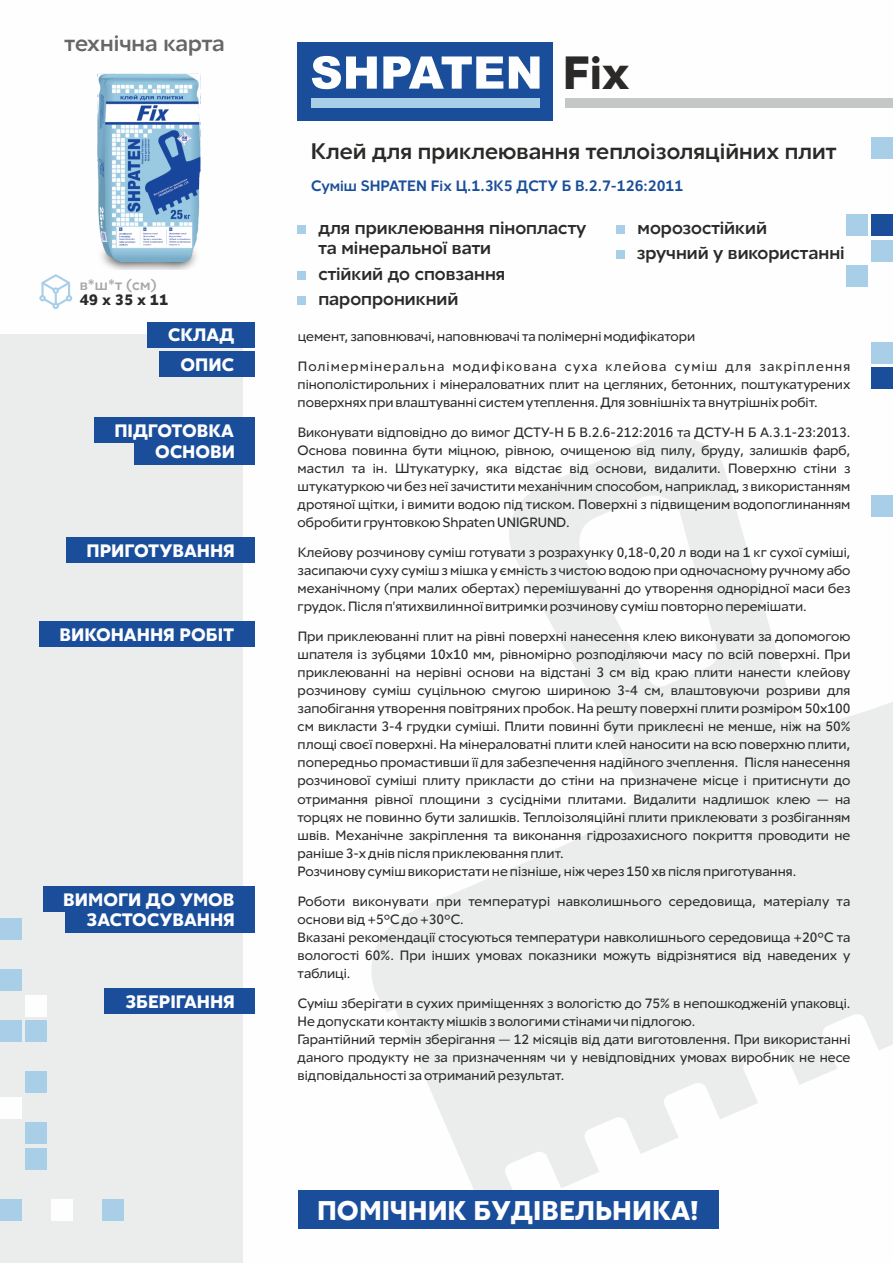
<style>
.page{position:relative;width:893px;height:1263px;background:#fff}
.page>*{position:absolute;margin:0;border:0;box-sizing:border-box;transform-origin:0 0}
.t1{font:700 46.5px "Red Ring";color:#2b2a29}
.t2{font:700 27px "Red Ring";color:#fefefe}
.t3{font:500 22.5px "Red Ring";color:#2b2a29}
.t4{font:500 22.5px "Red Ring";color:#676766}
.t5{font:500 18px/20.4px "Red Ring";color:#2b2a29}
.t6{font:700 18px/20.9px "Red Ring";color:#fefefe;text-align:right}
.t7{font:500 15px "Red Ring";color:#1a4e9b}
.t8{font:500 15px "Red Ring";color:#a8a8a9}
.t9{font:700 15px "Red Ring";color:#2b2a29}
.t10{font:13.5px/18px "Red Ring";color:#2b2a29;text-align:justify}
</style>
<div class="page">
<div style="left:0;top:334px;width:242px;height:929px;background:#ebecec"></div>
<div style="left:298px;top:43px;width:255px;height:78px;background:#1a4e9b"></div>
<svg style="left:312px;top:56px;width:65px;height:33px"></svg>
<svg style="left:383px;top:56px;width:120px;height:33px"></svg>
<svg style="left:509px;top:56px;width:31px;height:33px"></svg>
<div style="left:312px;top:98px;width:228px;height:10px;background:#a9cfe8"></div>
<div style="left:102px;top:1199px;width:21px;height:21px;background:#a9cfe8"></div>
<div style="left:51px;top:1199px;width:21px;height:21px;background:#fefefe"></div>
<div style="left:0;top:1199px;width:21px;height:21px;background:#a9cfe8"></div>
<div style="left:26px;top:1148px;width:21px;height:21px;background:#a9cfe8"></div>
<div style="left:26px;top:1123px;width:21px;height:21px;background:#a9cfe8"></div>
<div style="left:0;top:1097px;width:21px;height:21px;background:#fefefe"></div>
<div style="left:26px;top:1071px;width:21px;height:22px;background:#a9cfe8"></div>
<div style="left:26px;top:1020px;width:21px;height:22px;background:#a9cfe8"></div>
<div style="left:0;top:1020px;width:21px;height:22px;background:#a9cfe8"></div>
<div style="left:26px;top:995px;width:21px;height:21px;background:#fefefe"></div>
<div style="left:0;top:969px;width:21px;height:22px;background:#a9cfe8"></div>
<div style="left:0;top:918px;width:21px;height:22px;background:#a9cfe8"></div>
<svg style="left:364px;top:436px;width:529px;height:784px"></svg>
<div style="left:148px;top:322px;width:107px;height:25px;background:#1a4e9b"></div>
<div style="left:160px;top:351px;width:95px;height:26px;background:#1a4e9b"></div>
<div style="left:94px;top:417px;width:161px;height:26px;background:#1a4e9b"></div>
<div style="left:134px;top:439px;width:121px;height:25px;background:#1a4e9b"></div>
<div style="left:872px;top:495px;width:21px;height:21px;background:#a9cfe8"></div>
<div style="left:872px;top:367px;width:21px;height:22px;background:#1a4e9b"></div>
<div style="left:872px;top:342px;width:21px;height:21px;background:#a9cfe8"></div>
<div style="left:846px;top:265px;width:21px;height:22px;background:#a9cfe8"></div>
<div style="left:872px;top:240px;width:21px;height:21px;background:#a9cfe8"></div>
<div style="left:846px;top:214px;width:21px;height:22px;background:#a9cfe8"></div>
<div style="left:872px;top:214px;width:21px;height:22px;background:#1a4e9b"></div>
<div style="left:872px;top:138px;width:21px;height:21px;background:#a9cfe8"></div>
<div style="left:298px;top:225px;width:8px;height:8px;background:#a9cfe8"></div>
<div style="left:298px;top:271px;width:8px;height:8px;background:#a9cfe8"></div>
<div style="left:617px;top:225px;width:8px;height:8px;background:#a9cfe8"></div>
<div style="left:617px;top:250px;width:8px;height:9px;background:#a9cfe8"></div>
<div style="left:66px;top:537px;width:189px;height:26px;background:#1a4e9b"></div>
<div style="left:39px;top:621px;width:216px;height:26px;background:#1a4e9b"></div>
<div style="left:43px;top:886px;width:212px;height:25px;background:#1a4e9b"></div>
<div style="left:66px;top:907px;width:189px;height:26px;background:#1a4e9b"></div>
<div style="left:105px;top:988px;width:150px;height:25px;background:#1a4e9b"></div>
<svg style="left:40px;top:274px;width:32px;height:35px"></svg>
<div style="left:566px;top:98px;width:327px;height:10px;background:#c5c6c6"></div>
<div style="left:298px;top:1191px;width:420px;height:38px;background:#1a4e9b"></div>
<div style="left:298px;top:296px;width:8px;height:9px;background:#a9cfe8"></div>
<img style="left:97px;top:73px;width:104px;height:196px">
<h3 class="t4" style="left:65px;top:34px;width:162px">технічна карта</h3>
<p class="t8" style="left:80px;top:278px;width:78px">в*ш*т (см)</p>
<p class="t9" style="left:80px;top:293px;width:90px">49 х 35 х 11</p>
<h1 class="t1" style="left:563px;top:53px;width:68px">Fix</h1>
<h3 class="t3" style="left:311px;top:142px;width:527px">Клей для приклеювання теплоізоляційних плит</h3>
<p class="t7" style="left:311px;top:179px;width:374px">Суміш SHPATEN Fix Ц.1.3К5 ДСТУ Б В.2.7-126:2011</p>
<h3 class="t5" style="left:318px;top:218px;width:269px">для приклеювання пінопласту та мінеральної вати</h3>
<h3 class="t5" style="left:318px;top:264px;width:188px">стійкий до сповзання</h3>
<h3 class="t5" style="left:318px;top:290px;width:142px">паропроникний</h3>
<h3 class="t5" style="left:638px;top:218px;width:131px">морозостійкий</h3>
<h3 class="t5" style="left:637px;top:244px;width:209px">зручний у використанні</h3>
<h3 class="t6" style="left:168px;top:326px;width:68px">СКЛАД</h3>
<p class="t10" style="left:298px;top:329px;width:399px">цемент, заповнювачі, наповнювачі та полімерні модифікатори</p>
<p class="t10" style="left:298px;top:359px;width:554px">Полімермінеральна модифікована суха клейова суміш для закріплення пінополістирольних і мінераловатних плит на цегляних, бетонних, поштукатурених поверхнях при влаштуванні систем утеплення. Для зовнішніх та внутрішніх робіт.</p>
<h3 class="t6" style="left:180px;top:356px;width:55px">ОПИС</h3>
<h3 class="t6" style="left:114px;top:422px;width:122px">ПІДГОТОВКА<br>ОСНОВИ</h3>
<p class="t10" style="left:298px;top:424px;width:554px">Виконувати відповідно до вимог ДСТУ-Н Б В.2.6-212:2016 та ДСТУ-Н Б А.3.1-23:2013.<br>Основа повинна бути міцною, рівною, очищеною від пилу, бруду, залишків фарб, мастил та ін. Штукатурку, яка відстає від основи, видалити. Поверхню стіни з штукатуркою чи без неї зачистити механічним способом, наприклад, з використанням дротяної щітки, і вимити водою під тиском. Поверхні з підвищеним водопоглинанням обробити грунтовкою Shpaten UNIGRUND.</p>
<h3 class="t6" style="left:86px;top:542px;width:150px">ПРИГОТУВАННЯ</h3>
<p class="t10" style="left:298px;top:544px;width:554px">Клейову розчинову суміш готувати з розрахунку 0,18-0,20 л води на 1 кг сухої суміші, засипаючи суху суміш з мішка у ємність з чистою водою при одночасному ручному або механічному (при малих обертах) перемішуванні до утворення однорідної маси без грудок. Після п'ятихвилинної витримки розчинову суміш повторно перемішати.</p>
<h3 class="t6" style="left:60px;top:626px;width:176px">ВИКОНАННЯ РОБІТ</h3>
<p class="t10" style="left:298px;top:628px;width:554px;text-align:left">При приклеюванні плит на рівні поверхні нанесення клею виконувати за допомогою шпателя із зубцями 10x10 мм, рівномірно розподіляючи масу по всій поверхні. При приклеюванні на нерівні основи на відстані 3 см від краю плити нанести клейову розчинову суміш суцільною смугою шириною 3-4 см, влаштовуючи розриви для запобігання утворення повітряних пробок. На решту поверхні плити розміром 50x100 см викласти 3-4 грудки суміші. Плити повинні бути приклеєні не менше, ніж на 50% площі своєї поверхні. На мінераловатні плити клей наносити на всю поверхню плити, попередньо промастивши її для забезпечення надійного зчеплення. Після нанесення розчинової суміші плиту прикласти до стіни на призначене місце і притиснути до отримання рівної площини з сусідніми плитами. Видалити надлишок клею — на торцях не повинно бути залишків. Теплоізоляційні плити приклеювати з розбіганням швів. Механічне закріплення та виконання гідрозахисного покриття проводити не раніше 3-х днів після приклеювання плит.<br>Розчинову суміш використати не пізніше, ніж через 150 хв після приготування.</p>
<h3 class="t6" style="left:63px;top:890px;width:173px">ВИМОГИ ДО УМОВ<br>ЗАСТОСУВАННЯ</h3>
<p class="t10" style="left:298px;top:893px;width:554px;text-align:left">Роботи виконувати при температурі навколишнього середовища, матеріалу та основи від +5ºС до +30ºС.<br>Вказані рекомендації стосуються температури навколишнього середовища +20ºС та вологості 60%. При інших умовах показники можуть відрізнятися від наведених у таблиці.</p>
<h3 class="t6" style="left:125px;top:992px;width:111px">ЗБЕРІГАННЯ</h3>
<p class="t10" style="left:298px;top:995px;width:554px;text-align:left">Суміш зберігати в сухих приміщеннях з вологістю до 75% в непошкодженій упаковці.<br>Не допускати контакту мішків з вологими стінами чи підлогою.<br>Гарантійний термін зберігання — 12 місяців від дати виготовлення. При використанні даного продукту не за призначенням чи у невідповідних умовах виробник не несе відповідальності за отриманий результат.</p>
<h2 class="t2" style="left:317px;top:1200px;width:383px">ПОМІЧНИК БУДІВЕЛЬНИКА!</h2>
</div>
